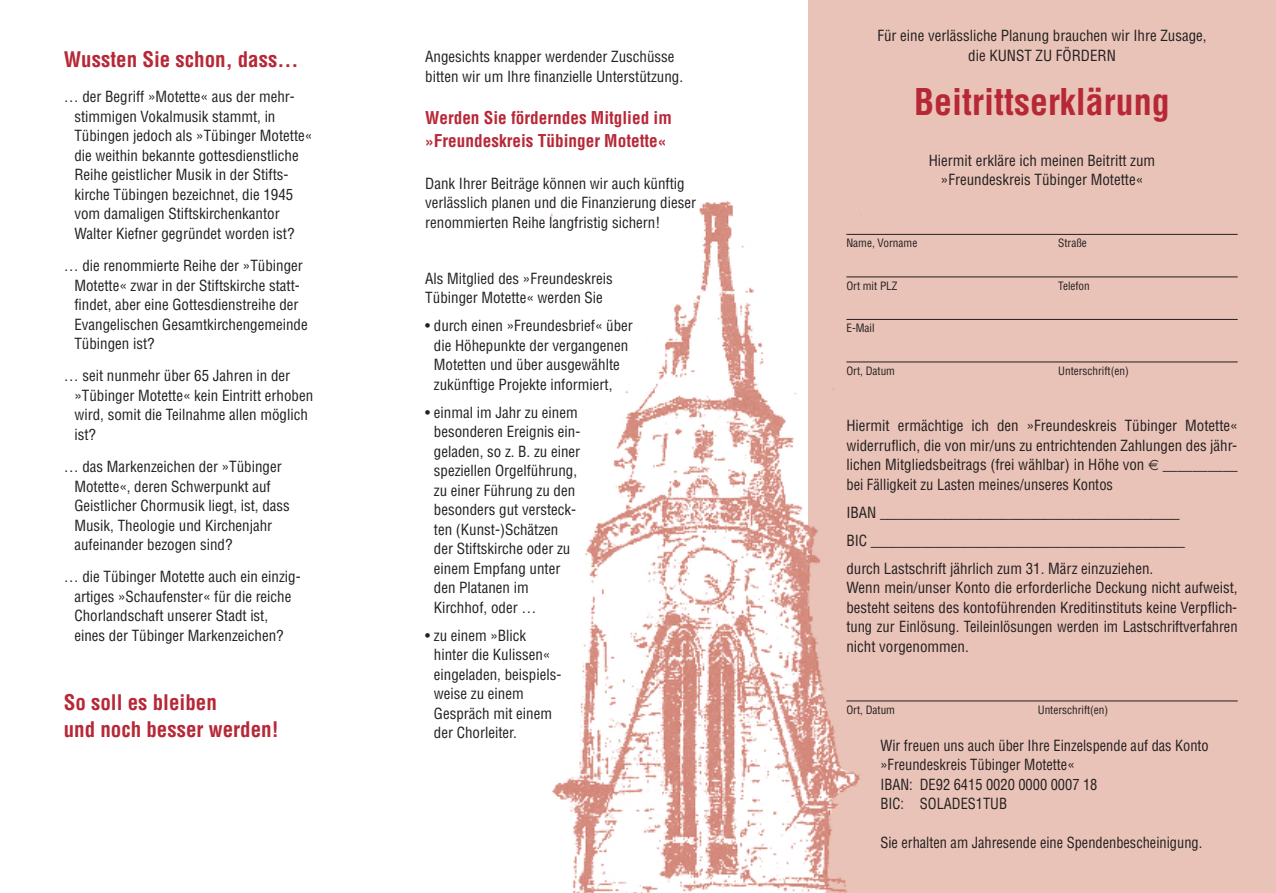
<style>
.page{position:relative;width:1276px;height:893px;background:#fff}
.page>*{position:absolute;margin:0;border:0;box-sizing:border-box;transform-origin:0 0}
.t1{font:700 condensed 36px "Helvetica";color:#b72837}
.t2{font:700 condensed 21px/27.3px "Helvetica";color:#b72837}
.t3{font:700 condensed 17.25px/22.5px "Helvetica";color:#b72837}
.t4{font:condensed 15px/19.5px "Helvetica";color:#231f20}
.t5{font:condensed 15px/19.5px "Helvetica";color:#231f20;scale:.96 1}
.t6{font:condensed 11.25px "Helvetica";color:#231f20}
</style>
<div class="page">
<div style="left:808px;top:0;width:468px;height:893px;background:#e9c3b7"></div>
<img style="left:550px;top:200px;width:312px;height:693px">
<hr style="left:846px;top:234px;width:391px;height:1px;background:#231f20">
<hr style="left:846px;top:277px;width:391px;height:1px;background:#231f20">
<hr style="left:846px;top:319px;width:391px;height:1px;background:#231f20">
<hr style="left:846px;top:362px;width:391px;height:1px;background:#231f20">
<hr style="left:846px;top:701px;width:391px;height:1px;background:#231f20">
<h2 class="t2" style="left:64px;top:46px;width:236px">Wussten Sie schon, dass…</h2>
<p class="t4" style="left:74px;top:87px;width:239px;text-indent:-11px">… der Begriff »Motette« aus der mehr&shy;stimmigen Vokalmusik stammt, in Tübingen jedoch als »Tübinger Motette« die weithin bekannte gottesdienstliche Reihe geistlicher Musik in der Stifts&shy;kirche Tübingen bezeichnet, die 1945 vom damaligen Stiftskirchenkantor Walter Kiefner gegründet worden ist?</p>
<p class="t4" style="left:74px;top:256px;width:235px;text-indent:-11px">… die renommierte Reihe der »Tübinger Motette« zwar in der Stiftskirche statt&shy;findet, aber eine Gottesdienstreihe der Evangelischen Gesamtkirchengemeinde Tübingen ist?</p>
<p class="t4" style="left:74px;top:366px;width:240px;text-indent:-11px">… seit nunmehr über 65 Jahren in der »Tübinger Motette« kein Eintritt erhoben wird, somit die Teilnahme allen möglich ist?</p>
<p class="t4" style="left:74px;top:457px;width:217px;text-indent:-11px">… das Markenzeichen der »Tübinger Motette«, deren Schwerpunkt auf Geistlicher Chormusik liegt, ist, dass Musik, Theologie und Kirchenjahr aufeinander bezogen sind?</p>
<p class="t4" style="left:74px;top:567px;width:228px;text-indent:-11px">… die Tübinger Motette auch ein einzig&shy;artiges »Schaufenster« für die reiche Chorlandschaft unserer Stadt ist, eines der Tübinger Markenzeichen?</p>
<h2 class="t2" style="left:64px;top:689px;width:216px">So soll es bleiben<br>und noch besser werden!</h2>
<p class="t4" style="left:425px;top:47px;width:259px">Angesichts knapper werdender Zuschüsse bitten wir um Ihre finanzielle Unterstützung.</p>
<p class="t3" style="left:425px;top:107px;width:248px">Werden Sie förderndes Mitglied im »Freundeskreis Tübinger Motette«</p>
<p class="t4" style="left:425px;top:174px;width:272px">Dank Ihrer Beiträge können wir auch künftig verlässlich planen und die Finanzierung dieser renommierten Reihe langfristig sichern!</p>
<p class="t4" style="left:425px;top:269px;width:189px">Als Mitglied des »Freundeskreis<br>Tübinger Motette« werden Sie</p>
<p class="t4" style="left:434px;top:316px;width:200px;text-indent:-9px">• durch einen »Freundesbrief« über die Höhepunkte der vergangenen Motetten und über ausgewählte zukünftige Projekte informiert,</p>
<p class="t4" style="left:434px;top:403px;width:148px;text-indent:-9px">• einmal im Jahr zu einem besonderen Ereignis ein&shy;geladen, so z. B. zu einer speziellen Orgelführung, zu einer Führung zu den besonders gut versteck&shy;ten (Kunst-)Schätzen der Stiftskirche oder zu einem Empfang unter den Platanen im<br>Kirchhof, oder …</p>
<p class="t4" style="left:434px;top:626px;width:129px;text-indent:-9px">• zu einem »Blick hinter die Kulissen« eingeladen, beispiels&shy;weise zu einem<br>Gespräch mit einem der Chorleiter.</p>
<p class="t4" style="left:877px;top:26px;width:331px;text-align:center">Für eine verlässliche Planung brauchen wir Ihre Zusage, die KUNST ZU FÖRDERN</p>
<h1 class="t1" style="left:914px;top:82px;width:257px">Beitrittserklärung</h1>
<p class="t4" style="left:929px;top:151px;width:228px;text-align:center">Hiermit erkläre ich meinen Beitritt zum »Freundeskreis Tübinger Motette«</p>
<p class="t6" style="left:846px;top:237px;width:72px">Name, Vorname</p>
<p class="t6" style="left:1058px;top:237px;width:30px">Straße</p>
<p class="t6" style="left:846px;top:279px;width:53px">Ort mit PLZ</p>
<p class="t6" style="left:1058px;top:279px;width:33px">Telefon</p>
<p class="t6" style="left:846px;top:322px;width:30px">E-Mail</p>
<p class="t6" style="left:846px;top:364px;width:50px">Ort, Datum</p>
<p class="t6" style="left:1058px;top:364px;width:72px">Unterschrift(en)</p>
<p class="t4" style="left:846px;top:416px;width:393px;text-align:justify">Hiermit ermächtige ich den »Freundeskreis Tübinger Motette« widerruflich, die von mir/uns zu entrichtenden Zahlungen des jähr&shy;lichen Mitgliedsbeitrags (frei wählbar) in Höhe von __________ bei Fälligkeit zu Lasten meines/unseres Kontos</p>
<p class="t4" style="left:846px;top:499px;width:340px;line-height:28px">IBAN __________________________________________<br>BIC ____________________________________________ durch Lastschrift jährlich zum 31. März einzuziehen.</p>
<p class="t4" style="left:846px;top:578px;width:393px;text-align:justify">Wenn mein/unser Konto die erforderliche Deckung nicht aufweist, besteht seitens des kontoführenden Kreditinstituts keine Verpflich&shy;tung zur Einlösung. Teileinlösungen werden im Lastschriftverfahren nicht vorgenommen.</p>
<p class="t6" style="left:846px;top:703px;width:50px">Ort, Datum</p>
<p class="t6" style="left:1037px;top:703px;width:72px">Unterschrift(en)</p>
<p class="t5" style="left:880px;top:736px;width:343px">Wir freuen uns auch über Ihre Einzelspende auf das Konto »Freundeskreis Tübinger Motette«<br>IBAN: DE92 6415 0020 0000 0007 18<br>BIC: SOLADES1TUB</p>
<p class="t5" style="left:880px;top:833px;width:337px">Sie erhalten am Jahresende eine Spendenbescheinigung.</p>
</div>
